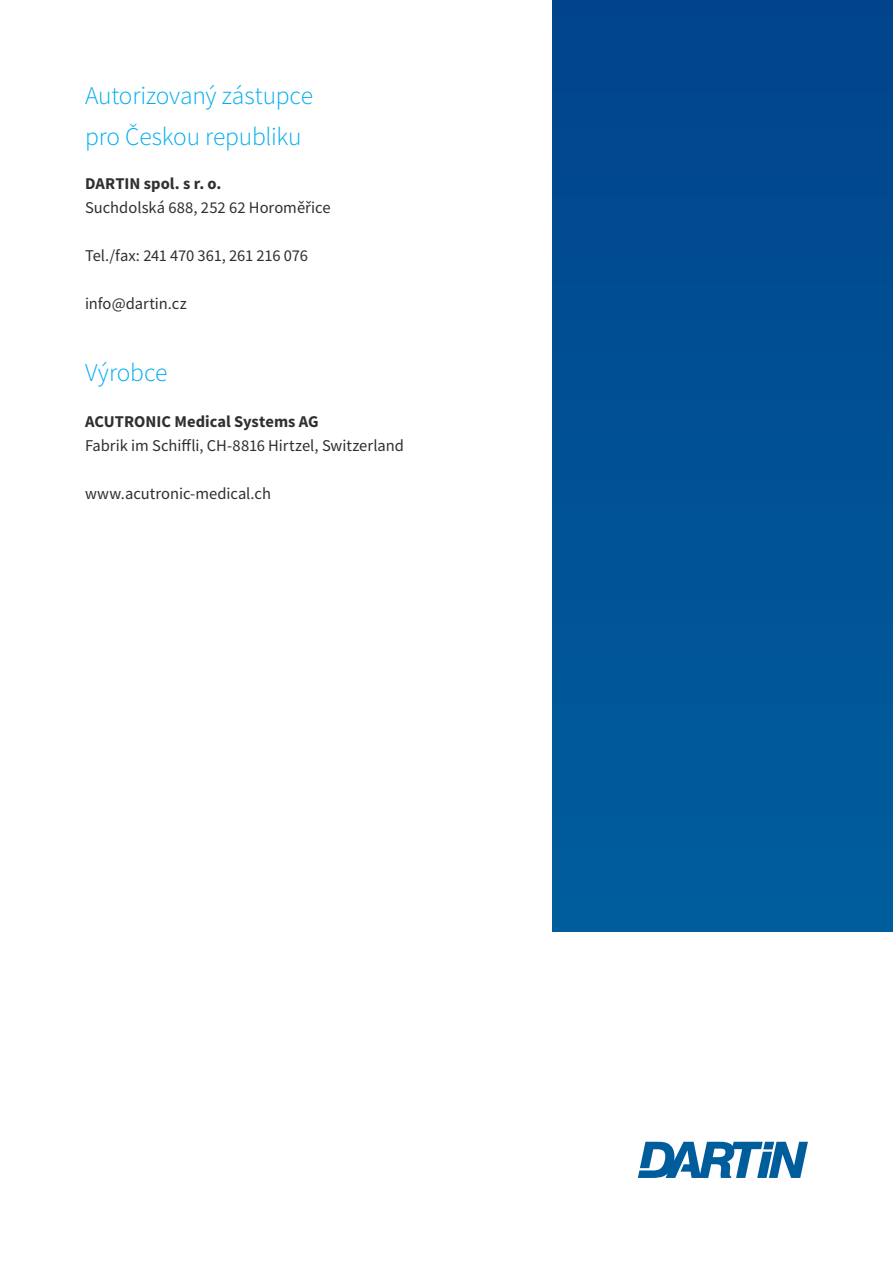
<style>
.page{position:relative;width:893px;height:1263px;background:#fff}
.page>*{position:absolute;margin:0;border:0;box-sizing:border-box;transform-origin:0 0}
.t1{font:300 25.5px "Source Sans Pro";letter-spacing:-.01em;color:#00aeef}
.t2{font:16.5px "Source Sans Pro";letter-spacing:-.005em;color:#312f30}
.t3{font:700 16.5px "Source Sans Pro";color:#312f30}
</style>
<div class="page">
<svg style="left:638px;top:1142px;width:170px;height:36px"></svg>
<div style="left:553px;top:0;width:340px;height:931px;background:#005194"></div>
<p class="t1" style="left:85px;top:80px;width:229px">Autorizovaný zástupce</p>
<p class="t1" style="left:85px;top:121px;width:218px">pro Českou republiku</p>
<p class="t3" style="left:85px;top:172px;width:138px">DARTIN spol. s r. o.</p>
<p class="t2" style="left:85px;top:197px;width:247px">Suchdolská 688, 252 62 Horoměřice</p>
<p class="t2" style="left:85px;top:245px;width:224px">Tel./fax: 241 470 361, 261 216 076</p>
<p class="t2" style="left:85px;top:293px;width:103px">info@dartin.cz</p>
<p class="t1" style="left:85px;top:356px;width:84px">Výrobce</p>
<p class="t3" style="left:85px;top:410px;width:235px">ACUTRONIC Medical Systems AG</p>
<p class="t2" style="left:85px;top:435px;width:320px">Fabrik im Schiffli, CH-8816 Hirtzel, Switzerland</p>
<p class="t2" style="left:85px;top:483px;width:187px">www.acutronic-medical.ch</p>
</div>
